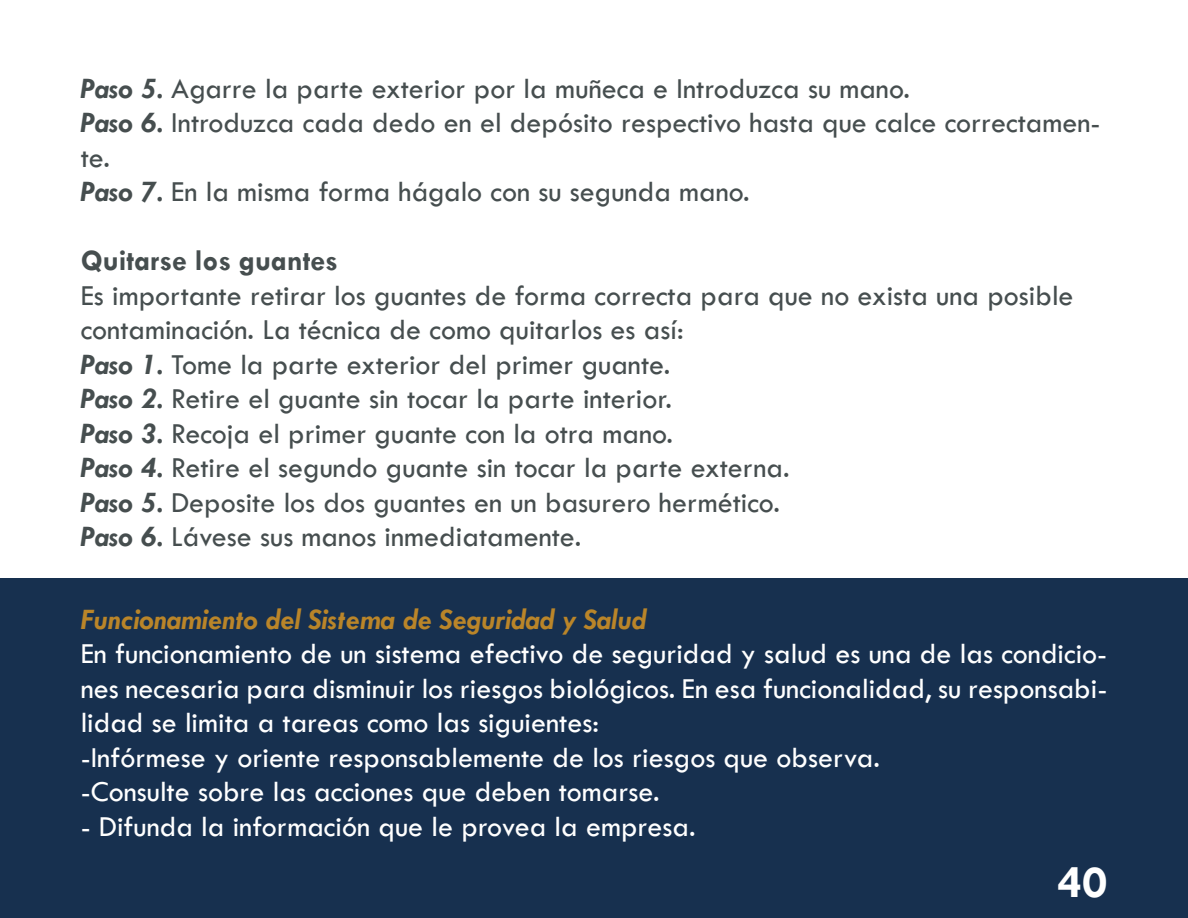
<style>
.page{position:relative;width:1188px;height:918px;background:#fff}
.page>*{position:absolute;margin:0;border:0;box-sizing:border-box;transform-origin:0 0}
.t1{font:700 46.5px "Tw Cen";color:#fff}
.t2{font:30px/34.5px "Tw Cen";color:#464e4f}
.t3{font:30px/34.5px "Tw Cen";color:#fff}
.t4{font:italic 700 30px "Tw Cen";color:#ba8529}
.t5{font:700 30px "Tw Cen";color:#464e4f}
.s1{font-weight:700;font-style:italic}
</style>
<div class="page">
<div style="left:0;top:578px;width:1188px;height:340px;background:#17304f"></div>
<p class="t2" style="left:81px;top:71px;width:1021px"><span class="s1">Paso 5.</span> Agarre la parte exterior por la muñeca e Introduzca su mano.<br><span class="s1">Paso 6.</span> Introduzca cada dedo en el depósito respectivo hasta que calce correctamen&shy;te.<br><span class="s1">Paso 7.</span> En la misma forma hágalo con su segunda mano.</p>
<p class="t5" style="left:81px;top:243px;width:259px">Quitarse los guantes</p>
<p class="t2" style="left:81px;top:278px;width:994px">Es importante retirar los guantes de forma correcta para que no exista una posible contaminación. La técnica de como quitarlos es así:<br><span class="s1">Paso 1.</span> Tome la parte exterior del primer guante.<br><span class="s1">Paso 2.</span> Retire el guante sin tocar la parte interior.<br><span class="s1">Paso 3.</span> Recoja el primer guante con la otra mano.<br><span class="s1">Paso 4.</span> Retire el segundo guante sin tocar la parte externa.<br><span class="s1">Paso 5.</span> Deposite los dos guantes en un basurero hermético.<br><span class="s1">Paso 6.</span> Lávese sus manos inmediatamente.</p>
<p class="t4" style="left:81px;top:601px;width:567px">Funcionamiento del Sistema de Seguridad y Salud</p>
<p class="t3" style="left:81px;top:636px;width:1028px">En funcionamiento de un sistema efectivo de seguridad y salud es una de las condicio&shy;nes necesaria para disminuir los riesgos biológicos. En esa funcionalidad, su responsabi&shy;lidad se limita a tareas como las siguientes:<br>-Infórmese y oriente responsablemente de los riesgos que observa.<br>-Consulte sobre las acciones que deben tomarse.</p>
<p class="t3" style="left:81px;top:809px;width:617px">- Difunda la información que le provea la empresa.</p>
<h1 class="t1" style="left:1058px;top:854px;width:51px">40</h1>
</div>
